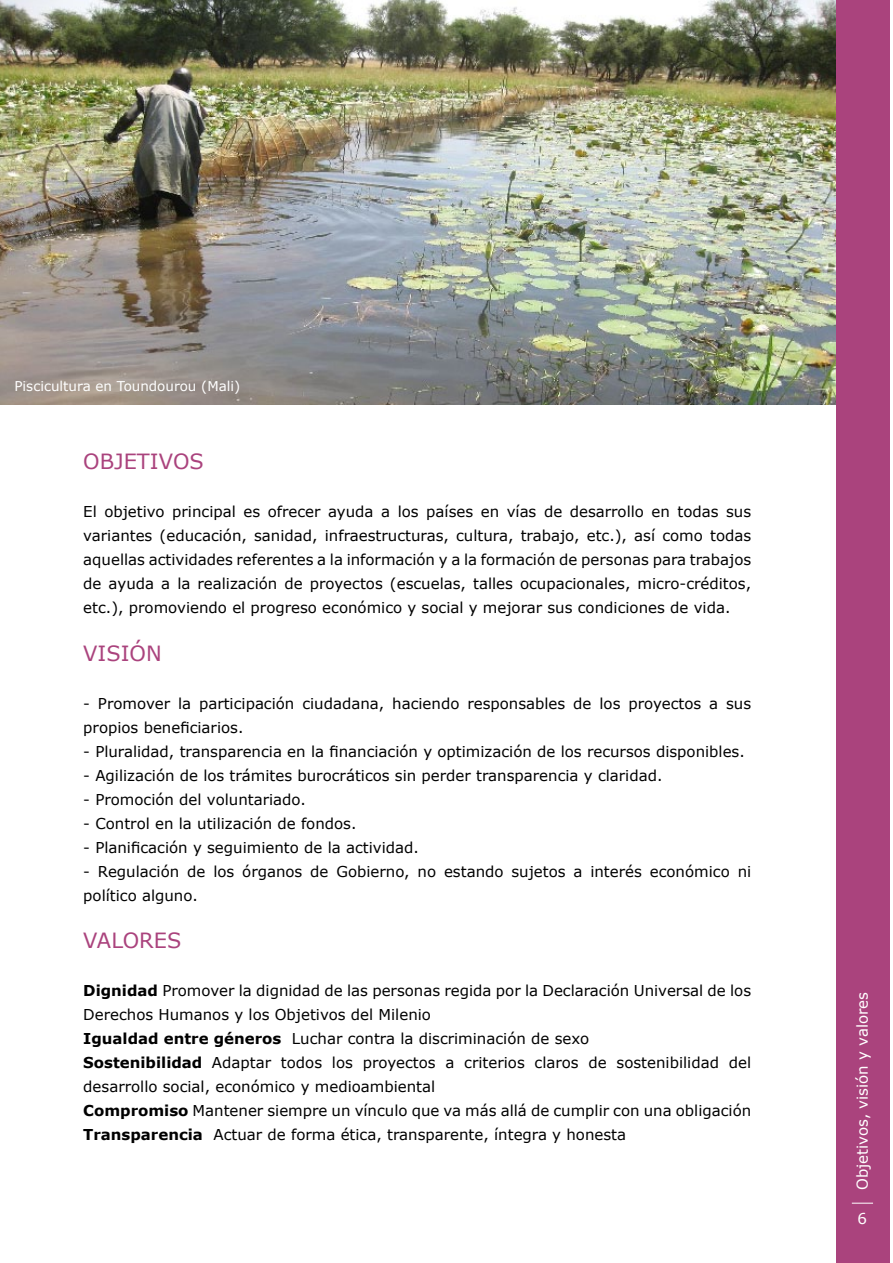
<style>
.page{position:relative;width:893px;height:1263px;background:#fff}
.page>*{position:absolute;margin:0;border:0;box-sizing:border-box;transform-origin:0 0}
.t1{font:21px "Verdana";color:#aa437d}
.t2{font:15px/24px "Verdana";color:#000}
.t3{font:15px "Verdana";color:#fff}
.t4{font:13.5px "Verdana";color:#fff}
.s1{font-weight:700}
</style>
<div class="page">
<img style="left:0;top:0;width:836px;height:405px">
<div style="left:836px;top:0;width:54px;height:1263px;background:#aa437d"></div>
<svg style="left:852px;top:1203px;width:21px;height:1px"></svg>
<p class="t4" style="left:14px;top:376px;width:227px">Piscicultura en Toundourou (Mali)</p>
<h1 class="t1" style="left:83px;top:447px;width:122px">OBJETIVOS</h1>
<p class="t2" style="left:83px;top:499px;width:670px;text-align:justify">El objetivo principal es ofrecer ayuda a los países en vías de desarrollo en todas sus variantes (educación, sanidad, infraestructuras, cultura, trabajo, etc.), así como todas aquellas actividades referentes a la información y a la formación de personas para trabajos de ayuda a la realización de proyectos (escuelas, talles ocupacionales, micro-créditos, etc.), promoviendo el progreso económico y social y mejorar sus condiciones de vida.</p>
<h1 class="t1" style="left:83px;top:639px;width:80px">VISIÓN</h1>
<p class="t2" style="left:83px;top:691px;width:669px">- Promover la participación ciudadana, haciendo responsables de los proyectos a sus propios beneficiarios.</p>
<p class="t2" style="left:83px;top:739px;width:663px">- Pluralidad, transparencia en la financiación y optimización de los recursos disponibles.</p>
<p class="t2" style="left:83px;top:763px;width:581px">- Agilización de los trámites burocráticos sin perder transparencia y claridad.</p>
<p class="t2" style="left:83px;top:787px;width:224px">- Promoción del voluntariado.</p>
<p class="t2" style="left:83px;top:811px;width:275px">- Control en la utilización de fondos.</p>
<p class="t2" style="left:83px;top:835px;width:337px">- Planificación y seguimiento de la actividad.</p>
<p class="t2" style="left:83px;top:859px;width:669px">- Regulación de los órganos de Gobierno, no estando sujetos a interés económico ni político alguno.</p>
<h1 class="t1" style="left:83px;top:926px;width:100px">VALORES</h1>
<p class="t2" style="left:83px;top:979px;width:669px"><span class="s1">Dignidad</span> Promover la dignidad de las personas regida por la Declaración Universal de los Derechos Humanos y los Objetivos del Milenio<br><span class="s1">Igualdad entre géneros</span> Luchar contra la discriminación de sexo<br><span class="s1">Sostenibilidad</span> Adaptar todos los proyectos a criterios claros de sostenibilidad del desarrollo social, económico y medioambiental<br><span class="s1">Compromiso</span> Mantener siempre un vínculo que va más allá de cumplir con una obligación <span class="s1">Transparencia</span> Actuar de forma ética, transparente, íntegra y honesta</p>
<p class="t3" style="left:852px;top:1190px;width:200px;rotate:-90deg">Objetivos, visión y valores</p>
<p class="t3" style="left:857px;top:1208px;width:11px">6</p>
</div>
